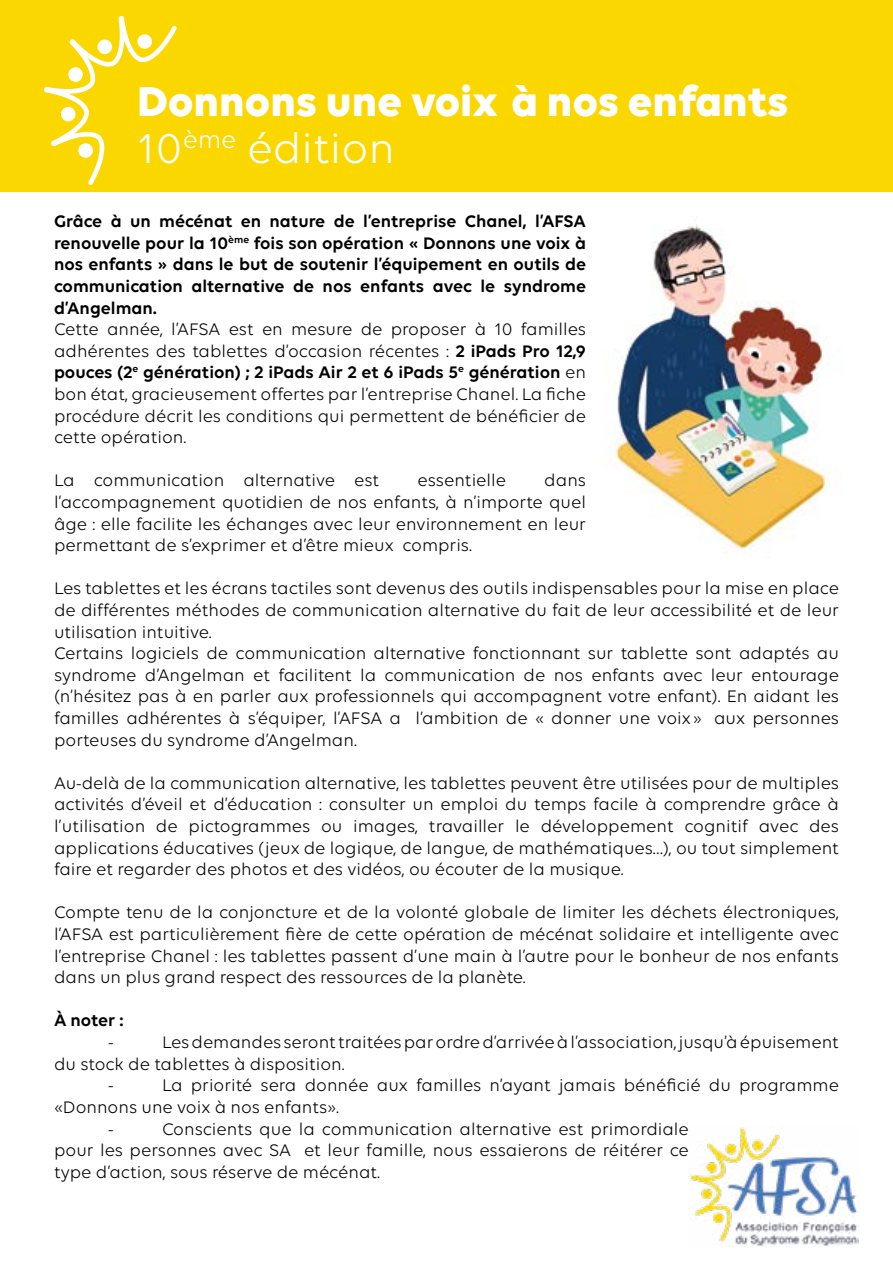
<style>
.page{position:relative;width:893px;height:1263px;background:#fff}
.page>*{position:absolute;margin:0;border:0;box-sizing:border-box;transform-origin:0 0}
.t1{font:700 45px/47px "Volte";color:#fff}
.t2{font:18px/21.6px "Volte";color:#000;text-align:justify}
.t3{font:600 18px/21.6px "Volte";color:#000;text-align:justify}
.s1{font-weight:400}
.s2{font-weight:600}
</style>
<div class="page">
<div style="left:0;top:0;width:893px;height:191px;background:#fbd700"></div>
<img style="left:690px;top:1127px;width:169px;height:119px">
<svg style="left:44px;top:16px;width:133px;height:169px"></svg>
<img style="left:606px;top:224px;width:221px;height:331px">
<h1 class="t1" style="left:137px;top:77px;width:653px">Donnons une voix à nos enfants<br><span class="s1">10</span><sup>ème</sup> <span class="s1">édition</span></h1>
<p class="t3" style="left:54px;top:210px;width:533px">Grâce à un mécénat en nature de l’entreprise Chanel, l’AFSA renouvelle pour la 10<sup>ème</sup> fois son opération « Donnons une voix à nos enfants » dans le but de soutenir l’équipement en outils de communication alternative de nos enfants avec le syndrome d’Angelman.</p>
<p class="t2" style="left:54px;top:318px;width:534px">Cette année, l’AFSA est en mesure de proposer à 10 familles adhérentes des tablettes d’occasion récentes : <span class="s2">2 iPads Pro 12,9 pouces (2</span><sup>e</sup> <span class="s2">génération) ; 2 iPads Air 2 et 6 iPads 5</span><sup>e</sup> <span class="s2">génération</span> en bon état, gracieusement offertes par l’entreprise Chanel. La fiche procédure décrit les conditions qui permettent de bénéficier de cette opération.</p>
<p class="t2" style="left:54px;top:469px;width:327px">La communication alternative est</p>
<p class="t2" style="left:418px;top:469px;width:90px">essentielle</p>
<p class="t2" style="left:54px;top:469px;width:534px;text-indent:490px">dans l’accompagnement quotidien de nos enfants, à n’importe quel âge : elle facilite les échanges avec leur environnement en leur permettant de s’exprimer et d’être mieux compris.</p>
<p class="t2" style="left:54px;top:577px;width:786px;text-align:left">Les tablettes et les écrans tactiles sont devenus des outils indispensables pour la mise en place de différentes méthodes de communication alternative du fait de leur accessibilité et de leur utilisation intuitive.<br>Certains logiciels de communication alternative fonctionnant sur tablette sont adaptés au syndrome d’Angelman et facilitent la communication de nos enfants avec leur entourage (n’hésitez pas à en parler aux professionnels qui accompagnent votre enfant). En aidant les familles adhérentes à s’équiper, l’AFSA a l’ambition de « donner une voix » aux personnes porteuses du syndrome d’Angelman.</p>
<p class="t2" style="left:54px;top:772px;width:786px">Au-delà de la communication alternative, les tablettes peuvent être utilisées pour de multiples activités d’éveil et d’éducation : consulter un emploi du temps facile à comprendre grâce à l’utilisation de pictogrammes ou images, travailler le développement cognitif avec des applications éducatives (jeux de logique, de langue, de mathématiques…), ou tout simplement faire et regarder des photos et des vidéos, ou écouter de la musique.</p>
<p class="t2" style="left:54px;top:901px;width:786px">Compte tenu de la conjoncture et de la volonté globale de limiter les déchets électroniques, l’AFSA est particulièrement fière de cette opération de mécénat solidaire et intelligente avec l’entreprise Chanel : les tablettes passent d’une main à l’autre pour le bonheur de nos enfants dans un plus grand respect des ressources de la planète.</p>
<p class="t3" style="left:54px;top:1009px;width:71px">À noter :</p>
<p class="t2" style="left:108px;top:1031px;width:7px">-</p>
<p class="t2" style="left:162px;top:1031px;width:678px">Les demandes seront traitées par ordre d’arrivée à l’association, jusqu’à épuisement</p>
<p class="t2" style="left:54px;top:1053px;width:292px">du stock de tablettes à disposition.</p>
<p class="t2" style="left:108px;top:1074px;width:7px">-</p>
<p class="t2" style="left:162px;top:1074px;width:678px">La priorité sera donnée aux familles n’ayant jamais bénéficié du programme</p>
<p class="t2" style="left:54px;top:1096px;width:287px">«Donnons une voix à nos enfants».</p>
<p class="t2" style="left:108px;top:1117px;width:7px">-</p>
<p class="t2" style="left:54px;top:1117px;width:636px;text-indent:108px">Conscients que la communication alternative est primordiale pour les personnes avec SA et leur famille, nous essaierons de réitérer ce type d’action, sous réserve de mécénat.</p>
</div>
